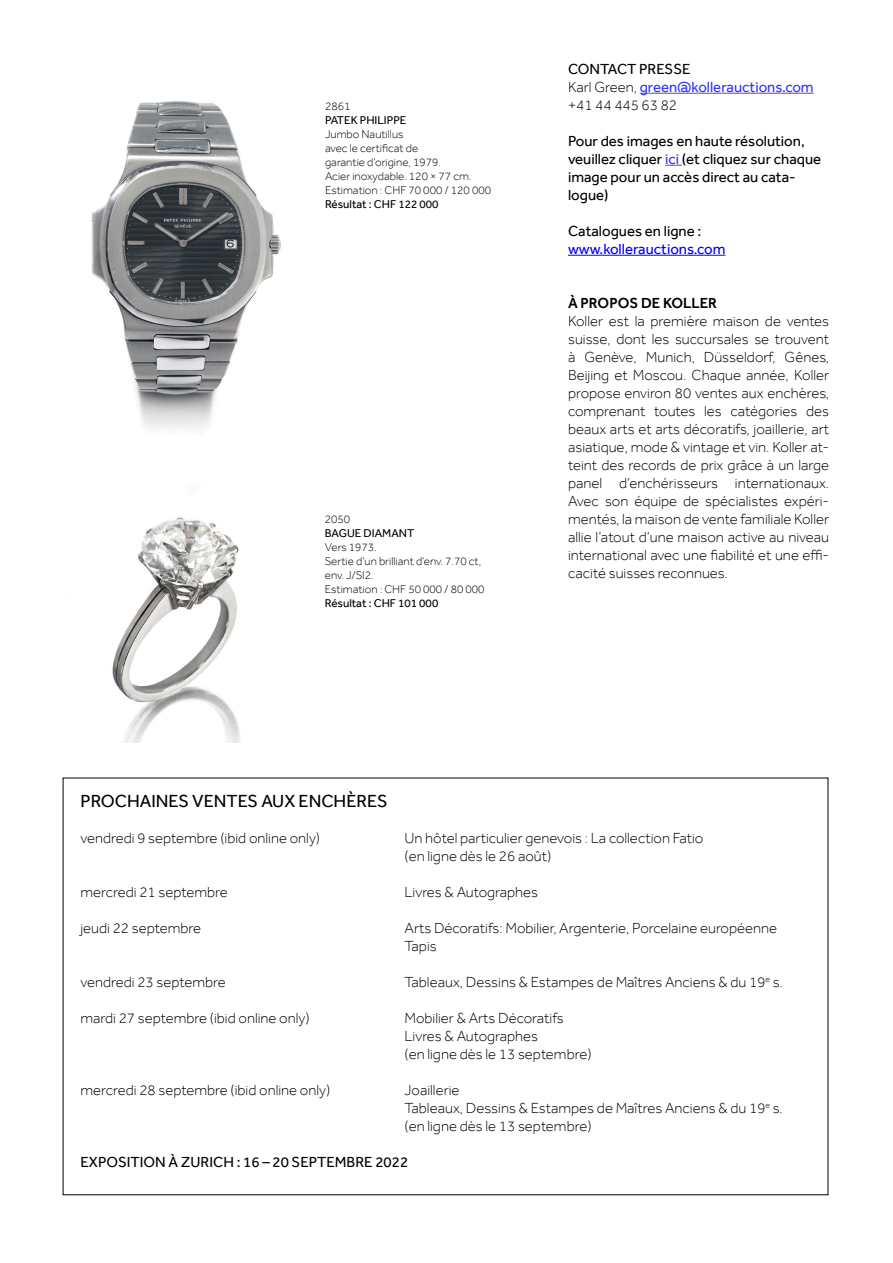
<style>
.page{position:relative;width:893px;height:1263px;background:#fff}
.page>*{position:absolute;margin:0;border:0;box-sizing:border-box;transform-origin:0 0}
.t1{font:18px "Effra";color:#000}
.t2{font:300 15px/18px "Effra";color:#000}
.t3{font:15px/18px "Effra";color:#000}
.t4{font:15px/18px "Effra";color:#33f}
.t5{font:15px "Effra";color:#00f}
.t6{font:500 15px "Effra";color:#000}
.t7{font:300 11.7px/14px "Effra";color:#000}
.t8{font:11.7px "Effra";color:#000}
.s1{color:#000}
.s2{font-weight:300;color:#000}
.s3{color:#33f}
</style>
<div class="page">
<hr style="left:640px;top:93px;width:174px;height:1px;background:#58595b">
<svg style="left:665px;top:165px;width:17px;height:1px"></svg>
<hr style="left:568px;top:255px;width:157px;height:1px;background:#00f">
<img style="left:112px;top:517px;width:128px;height:225px">
<img style="left:91px;top:101px;width:190px;height:328px">
<p class="t7" style="left:325px;top:99px;width:27px">2861</p>
<p class="t8" style="left:325px;top:113px;width:83px">PATEK PHILIPPE</p>
<p class="t7" style="left:325px;top:127px;width:167px">Jumbo Nautillus<br>avec le certificat de<br>garantie d‘origine, 1979.<br>Acier inoxydable. 120 × 77 cm.<br>Estimation : CHF 70 000 / 120 000</p>
<p class="t8" style="left:325px;top:197px;width:115px">Résultat : CHF 122 000</p>
<p class="t7" style="left:325px;top:512px;width:27px">2050</p>
<p class="t8" style="left:325px;top:526px;width:91px">BAGUE DIAMANT</p>
<p class="t7" style="left:325px;top:540px;width:161px">Vers 1973.<br>Sertie d‘un brilliant d‘env. 7.70 ct, env. J/SI2.<br>Estimation : CHF 50 000 / 80 000</p>
<p class="t8" style="left:325px;top:596px;width:115px">Résultat : CHF 101 000</p>
<p class="t4" style="left:568px;top:60px;width:247px"><span class="s1">CONTACT PRESSE<br></span><span class="s2">Karl Green,</span> green@kollerauctions.com <span class="s2">+41 44 445 63 82</span></p>
<p class="t3" style="left:568px;top:132px;width:255px">Pour des images en haute résolution, veuillez cliquer <span class="s3">ici</span> (et cliquez sur chaque image pour un accès direct au cata&shy;logue)</p>
<p class="t3" style="left:568px;top:222px;width:135px">Catalogues en ligne :</p>
<p class="t5" style="left:568px;top:240px;width:159px">www.kollerauctions.com</p>
<p class="t6" style="left:568px;top:294px;width:150px">À PROPOS DE KOLLER</p>
<p class="t2" style="left:568px;top:312px;width:263px;text-align:justify">Koller est la première maison de ventes suisse, dont les succursales se trouvent à Genève, Munich, Düsseldorf, Gênes, Beijing et Moscou. Chaque année, Koller propose environ 80 ventes aux enchères, comprenant toutes les catégories des beaux arts et arts décoratifs, joaillerie, art asiatique, mode &amp; vintage et vin. Koller at&shy;teint des records de prix grâce à un large panel d’enchérisseurs internationaux.<br>Avec son équipe de spécialistes expéri&shy;mentés, la maison de vente familiale Koller allie l’atout d’une maison active au niveau international avec une fiabilité et une effi&shy;cacité suisses reconnues.</p>
<p class="t1" style="left:80px;top:791px;width:309px">PROCHAINES VENTES AUX ENCHÈRES</p>
<p class="t2" style="left:80px;top:829px;width:241px">vendredi 9 septembre (ibid online only)</p>
<p class="t2" style="left:404px;top:829px;width:300px">Un hôtel particulier genevois : La collection Fatio (en ligne dès le 26 août)</p>
<p class="t2" style="left:80px;top:883px;width:149px">mercredi 21 septembre</p>
<p class="t2" style="left:404px;top:883px;width:135px">Livres &amp; Autographes</p>
<p class="t2" style="left:80px;top:919px;width:122px">jeudi 22 septembre</p>
<p class="t2" style="left:404px;top:919px;width:374px">Arts Décoratifs: Mobilier, Argenterie, Porcelaine européenne<br>Tapis</p>
<p class="t2" style="left:80px;top:973px;width:147px">vendredi 23 septembre</p>
<p class="t2" style="left:404px;top:973px;width:380px">Tableaux, Dessins &amp; Estampes de Maîtres Anciens &amp; du 19<sup>e</sup> s.</p>
<p class="t2" style="left:80px;top:1009px;width:231px">mardi 27 septembre (ibid online only)</p>
<p class="t2" style="left:404px;top:1009px;width:189px">Mobilier &amp; Arts Décoratifs<br>Livres &amp; Autographes<br>(en ligne dès le 13 septembre)</p>
<p class="t2" style="left:80px;top:1081px;width:251px">mercredi 28 septembre (ibid online only)</p>
<p class="t2" style="left:404px;top:1081px;width:380px">Joaillerie<br>Tableaux, Dessins &amp; Estampes de Maîtres Anciens &amp; du 19<sup>e</sup> s. (en ligne dès le 13 septembre)</p>
<p class="t3" style="left:80px;top:1153px;width:329px">EXPOSITION À ZURICH : 16 – 20 SEPTEMBRE 2022</p>
</div>
